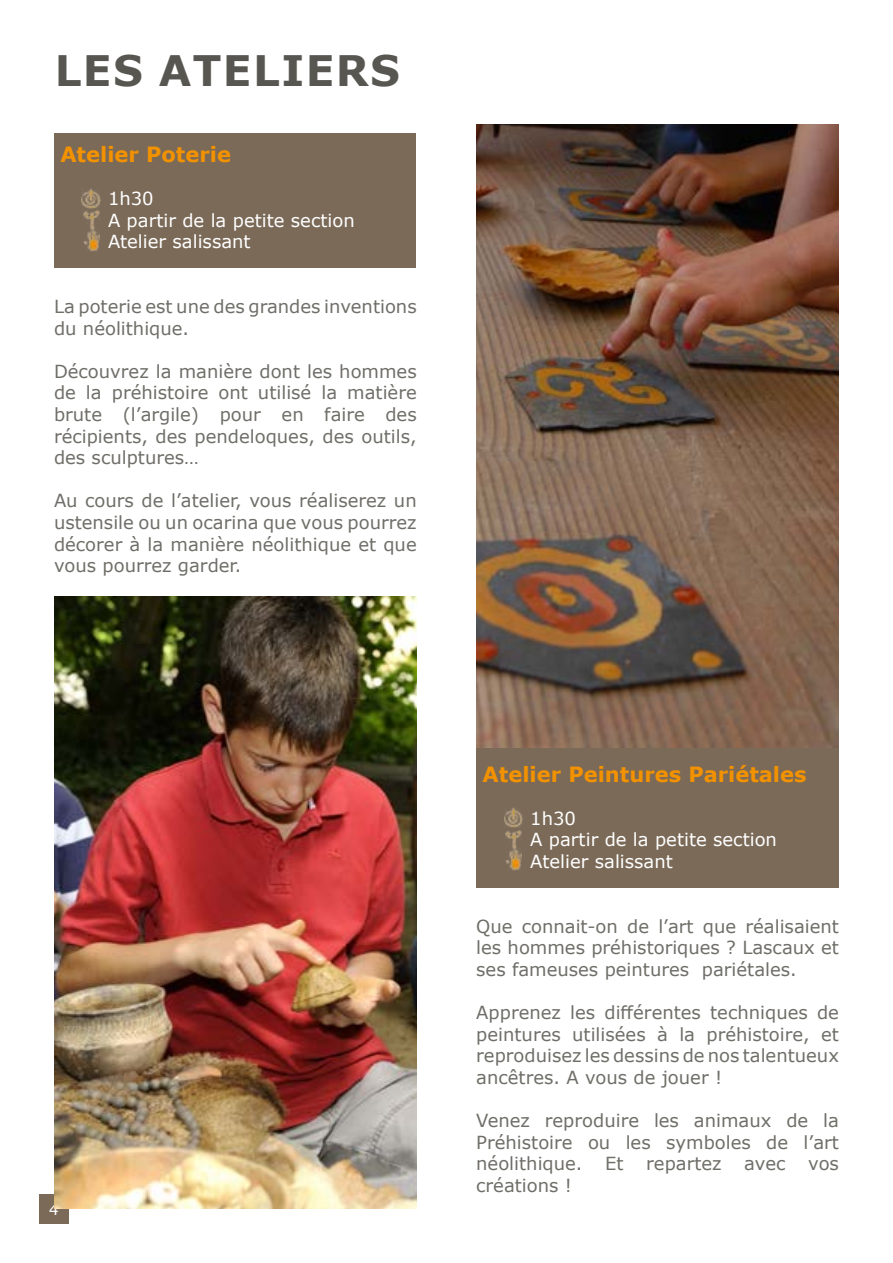
<style>
.page{position:relative;width:893px;height:1263px;background:#fff}
.page>*{position:absolute;margin:0;border:0;box-sizing:border-box;transform-origin:0 0}
.t1{font:700 42px "Verdana";letter-spacing:.035em;color:#575651}
.t2{font:700 21px "Verdana";color:#f39200}
.t3{font:18px/21.6px "Verdana";color:#6f6e68;text-align:justify}
.t4{font:18px/21.6px "Verdana";color:#fff}
.t5{font:15px "Verdana";color:#fff}
</style>
<div class="page">
<div style="left:39px;top:1194px;width:30px;height:30px;background:#7b6a58"></div>
<div style="left:476px;top:747px;width:363px;height:141px;background:#7b6a58"></div>
<div style="left:54px;top:134px;width:362px;height:134px;background:#7b6a58"></div>
<img style="left:54px;top:597px;width:363px;height:612px">
<img style="left:476px;top:124px;width:363px;height:623px">
<img style="left:83px;top:210px;width:16px;height:41px">
<img style="left:82px;top:189px;width:18px;height:19px">
<img style="left:505px;top:830px;width:17px;height:41px">
<img style="left:504px;top:808px;width:19px;height:20px">
<h1 class="t1" style="left:55px;top:41px;width:347px">LES ATELIERS</h1>
<p class="t2" style="left:60px;top:139px;width:172px">Atelier Poterie</p>
<p class="t4" style="left:108px;top:187px;width:248px">1h30<br>A partir de la petite section<br>Atelier salissant</p>
<p class="t3" style="left:54px;top:295px;width:364px">La poterie est une des grandes inventions du néolithique.</p>
<p class="t3" style="left:54px;top:360px;width:364px">Découvrez la manière dont les hommes de la préhistoire ont utilisé la matière brute (l’argile) pour en faire des récipients, des pendeloques, des outils, des sculptures…</p>
<p class="t3" style="left:54px;top:490px;width:364px">Au cours de l’atelier, vous réaliserez un ustensile ou un ocarina que vous pourrez décorer à la manière néolithique et que vous pourrez garder.</p>
<p class="t5" style="left:49px;top:1199px;width:11px">4</p>
<p class="t2" style="left:483px;top:759px;width:325px">Atelier Peintures Pariétales</p>
<p class="t4" style="left:530px;top:807px;width:248px">1h30<br>A partir de la petite section<br>Atelier salissant</p>
<p class="t3" style="left:476px;top:915px;width:364px">Que connait-on de l’art que réalisaient les hommes préhistoriques ? Lascaux et ses fameuses peintures pariétales.</p>
<p class="t3" style="left:476px;top:1001px;width:364px">Apprenez les différentes techniques de peintures utilisées à la préhistoire, et reproduisez les dessins de nos talentueux ancêtres. A vous de jouer !</p>
<p class="t3" style="left:476px;top:1109px;width:364px">Venez reproduire les animaux de la Préhistoire ou les symboles de l’art néolithique.</p>
<p class="t3" style="left:605px;top:1153px;width:20px">Et</p>
<p class="t3" style="left:646px;top:1153px;width:77px">repartez</p>
<p class="t3" style="left:744px;top:1153px;width:43px">avec</p>
<p class="t3" style="left:808px;top:1153px;width:32px">vos</p>
<p class="t3" style="left:476px;top:1174px;width:97px">créations !</p>
</div>
